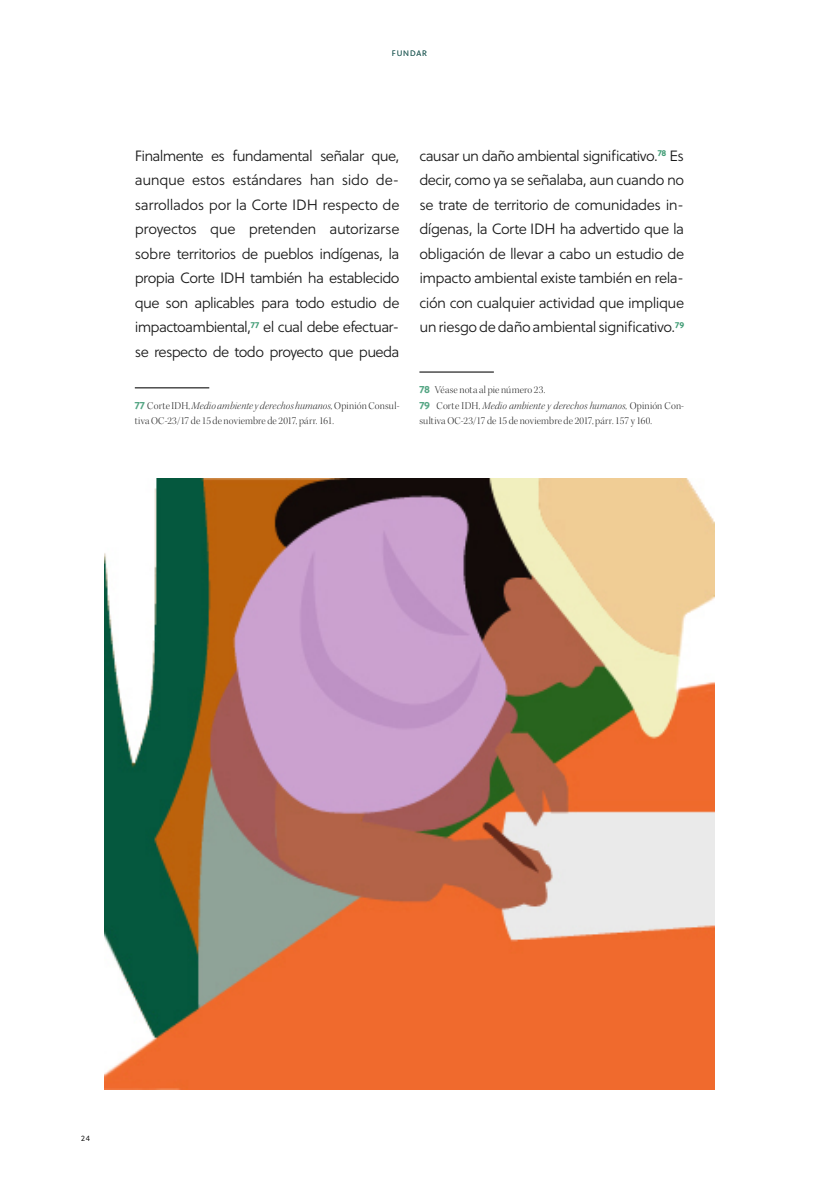
<style>
.page{position:relative;width:819px;height:1191px;background:#fff}
.page>*{position:absolute;margin:0;border:0;box-sizing:border-box;transform-origin:0 0}
.t1{font:14.88px/24.5px "Soleil Lt";letter-spacing:-.04em;color:#1a1a1a;text-align:justify}
.t2{font:10.5px "Kepler Std Light Disp";letter-spacing:.01em;color:#1a1a1a}
.t3{font:10.5px "Kepler Std Light It Disp";letter-spacing:.02em;color:#1a1a1a}
.t4{font:7.88px "Soleil Lt";letter-spacing:.115em;color:#336763}
.t5{font:7.88px "Soleil Lt";color:#000}
.s1{font-family:"Soleil";font-weight:700;color:#53a583}
.s2{font-family:"Kepler Std Light Disp"}
</style>
<div class="page">
<img style="left:104px;top:479px;width:610px;height:610px">
<hr style="left:135px;top:387px;width:74px;height:1px;background:#333">
<hr style="left:419px;top:371px;width:75px;height:2px;background:#333">
<p class="t4" style="left:392px;top:47px;width:36px">FUNDAR</p>
<p class="t1" style="left:135px;top:143px;width:266px">Finalmente es fundamental señalar que, aunque estos estándares han sido de&shy;sarrollados por la Corte IDH respecto de proyectos que pretenden autorizarse sobre territorios de pueblos indígenas, la propia Corte IDH también ha establecido que son aplicables para todo estudio de impactoambiental,<sup>77</sup> el cual debe efectuar&shy;se respecto de todo proyecto que pueda</p>
<p class="t3" style="left:135px;top:399px;width:266px"><span class="s1">77</span> <span class="s2">Corte IDH,</span> Medio ambiente y derechos humanos, <span class="s2">Opinión Consul-</span></p>
<p class="t2" style="left:135px;top:415px;width:201px">tiva OC-23/17 de 15 de noviembre de 2017, párr. 161.</p>
<p class="t1" style="left:419px;top:143px;width:266px">causar un daño ambiental significativo.<sup>78</sup> Es decir, como ya se señalaba, aun cuando no se trate de territorio de comunidades in&shy;dígenas, la Corte IDH ha advertido que la obligación de llevar a cabo un estudio de impacto ambiental existe también en rela&shy;ción con cualquier actividad que implique un riesgo de daño ambiental significativo.<sup>79</sup></p>
<p class="t2" style="left:419px;top:383px;width:127px"><span class="s1">78</span> Véase nota al pie número 23.</p>
<p class="t3" style="left:419px;top:399px;width:266px"><span class="s1">79</span> <span class="s2">Corte IDH,</span> Medio ambiente y derechos humanos, <span class="s2">Opinión Con-</span></p>
<p class="t2" style="left:419px;top:415px;width:234px">sultiva OC-23/17 de 15 de noviembre de 2017, párr. 157 y 160.</p>
<p class="t5" style="left:81px;top:1132px;width:10px">24</p>
</div>
